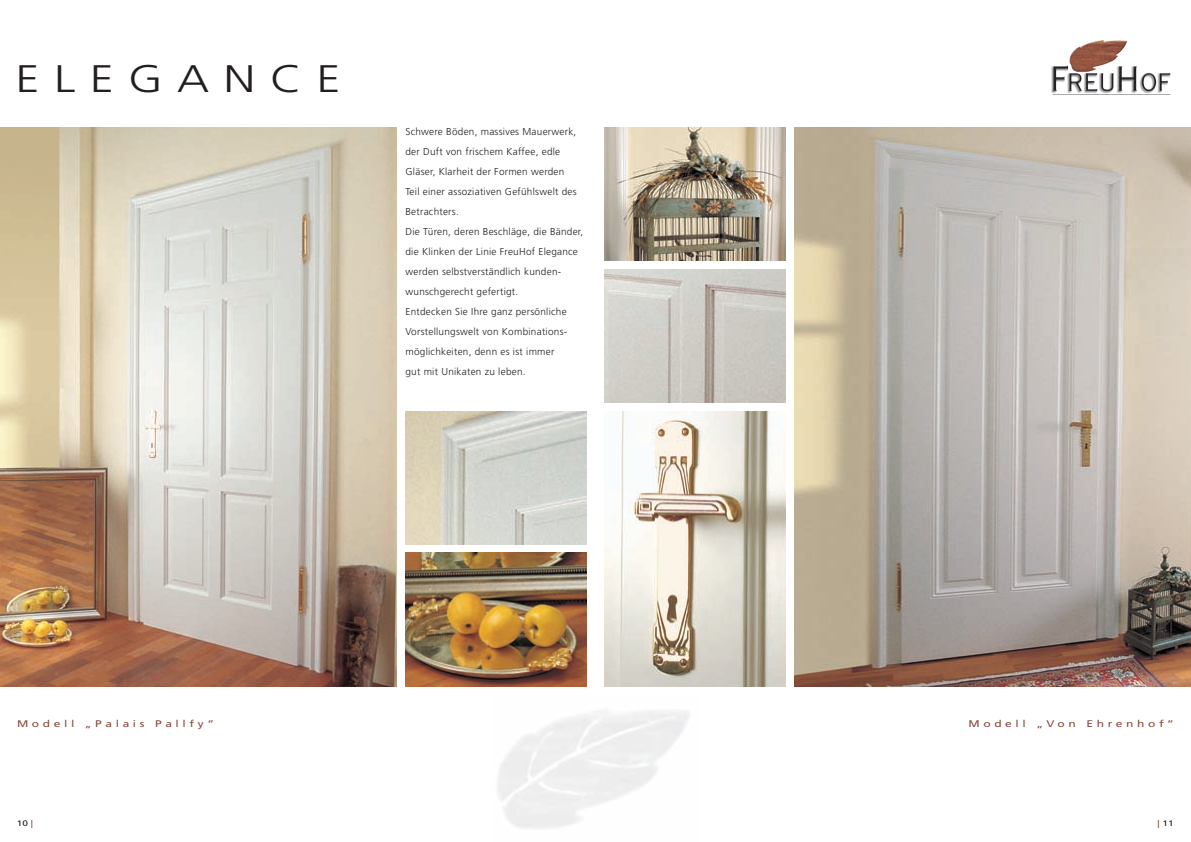
<style>
.page{position:relative;width:1191px;height:842px;background:#fff}
.page>*{position:absolute;margin:0;border:0;box-sizing:border-box;transform-origin:0 0}
.t1{font:300 38.4px "Frutiger LT Std";letter-spacing:.3em;color:#231f20;scale:1.25 1}
.t2{font:300 10px/20px "Frutiger LT Std";letter-spacing:.025em;color:#231f20}
.t3{font:9.6px "Frutiger LT Std";letter-spacing:.3em;color:#864b3c;scale:1.25 1}
.t4{font:8px "Frutiger LT Std";color:#231f20;scale:1.25 1}
.s1{color:#864b3c}
</style>
<div class="page">
<img style="left:0;top:128px;width:397px;height:558px">
<img style="left:405px;top:411px;width:182px;height:133px">
<img style="left:1051px;top:40px;width:120px;height:55px">
<img style="left:794px;top:128px;width:397px;height:558px">
<img style="left:604px;top:411px;width:181px;height:275px">
<img style="left:406px;top:553px;width:181px;height:133px">
<img style="left:604px;top:128px;width:181px;height:133px">
<img style="left:604px;top:269px;width:181px;height:134px">
<h1 class="t1" style="left:16px;top:57px;width:261px">ELEGANCE</h1>
<p class="t2" style="left:405px;top:122px;width:179px">Schwere Böden, massives Mauerwerk, der Duft von frischem Kaffee, edle Gläser, Klarheit der Formen werden<br>Teil einer assoziativen Gefühlswelt des Betrachters.<br>Die Türen, deren Beschläge, die Bänder, die Klinken der Linie FreuHof Elegance werden selbstverständlich kunden&shy;wunschgerecht gefertigt.<br>Entdecken Sie Ihre ganz persönliche Vorstellungswelt von Kombinations&shy;möglichkeiten, denn es ist immer<br>gut mit Unikaten zu leben.</p>
<p class="t3" style="left:17px;top:718px;width:159px">Modell „Palais Pallfy”</p>
<p class="t3" style="left:968px;top:718px;width:166px">Modell „Von Ehrenhof”</p>
<p class="t4" style="left:17px;top:818px;width:14px">10 <span class="s1">|</span></p>
<p class="t4" style="left:1157px;top:818px;width:14px"><span class="s1">|</span> 11</p>
</div>
